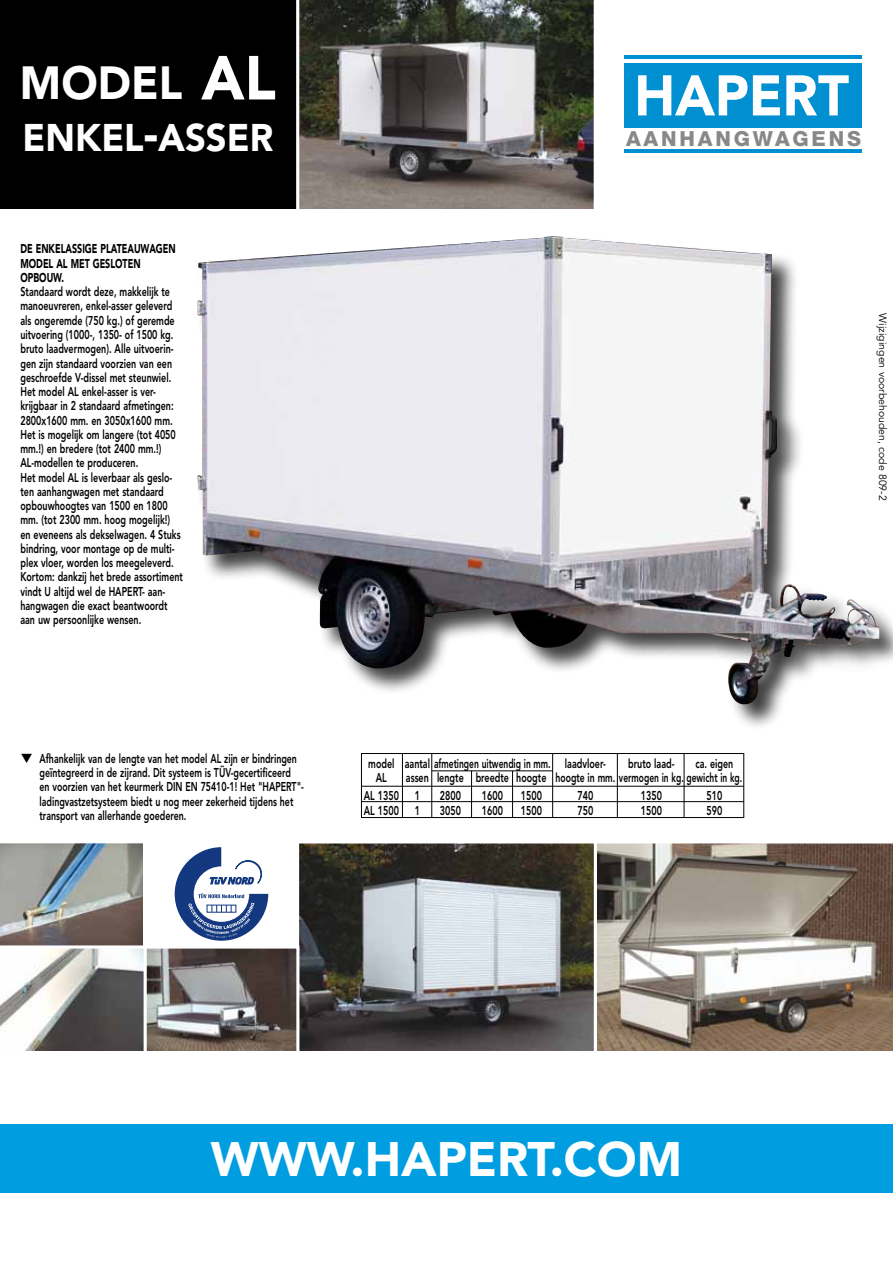
<style>
.page{position:relative;width:893px;height:1263px;background:#fff}
.page>*{position:absolute;margin:0;border:0;box-sizing:border-box;transform-origin:0 0}
.t1{font:900 48px "Avenir LT Std";color:#fff}
.t2{font:900 46.2px "Avenir LT Std";color:#fff;scale:.95 1}
.t3{font:900 38.25px "Avenir LT Std";color:#fff;scale:.95 1}
.t4{font:800 20.85px "Helvetica Neue";letter-spacing:.135em;color:#87888a}
.t5{font:800 12.75px/14.2px "Avenir LT Std";color:#000;scale:.7 1}
.t6{font:800 12.75px/14.2px "Avenir LT Std";color:#000;scale:.69 1}
.t7{font:900 12.75px "Avenir LT Std";color:#000;scale:.7 1}
.t8{font:10.5px "Avenir LT Std";color:#000}
.s1{font-size:61.5px}
.s2{font-size:51px}
</style>
<div class="page">
<svg style="left:299px;top:0;width:295px;height:209px;background:#676560"></svg>
<div style="left:0;top:0;width:297px;height:209px;background:#000"></div>
<img style="left:300px;top:844px;width:293px;height:206px">
<svg style="left:597px;top:843px;width:296px;height:208px;background:#978c81"></svg>
<div style="left:296px;top:840px;width:301px;height:214px;border:3px solid #fff"></div>
<img style="left:197px;top:236px;width:682px;height:469px">
<img style="left:0;top:843px;width:144px;height:208px">
<img style="left:148px;top:949px;width:147px;height:101px">
<div style="left:144px;top:945px;width:155px;height:109px;border:3px solid #fff"></div>
<div style="left:361px;top:753px;width:383px;height:65px;border:1px solid #000"></div>
<hr style="left:361px;top:786px;width:383px;height:1px;background:#000">
<hr style="left:361px;top:801px;width:383px;height:1px;background:#000">
<hr style="left:402px;top:753px;width:1px;height:65px;background:#000">
<hr style="left:431px;top:753px;width:1px;height:65px;background:#000">
<hr style="left:552px;top:753px;width:1px;height:65px;background:#000">
<hr style="left:617px;top:753px;width:1px;height:65px;background:#000">
<hr style="left:684px;top:753px;width:1px;height:65px;background:#000">
<hr style="left:512px;top:771px;width:1px;height:47px;background:#000">
<hr style="left:471px;top:771px;width:1px;height:47px;background:#000">
<hr style="left:432px;top:770px;width:121px;height:1px;background:#000">
<div style="left:144px;top:840px;width:155px;height:107px;background:#fff"></div>
<svg style="left:175px;top:847px;width:93px;height:94px"></svg>
<div style="left:625px;top:63px;width:237px;height:65px;background:#008fd0"></div>
<svg style="left:638px;top:75px;width:109px;height:40px"></svg>
<svg style="left:753px;top:75px;width:27px;height:40px"></svg>
<svg style="left:786px;top:75px;width:63px;height:40px"></svg>
<hr style="left:625px;top:55px;width:237px;height:4px;background:#008fd0">
<hr style="left:625px;top:149px;width:237px;height:4px;background:#008fd0">
<div style="left:0;top:1125px;width:893px;height:68px;background:#009ee0"></div>
<h2 class="t2" style="left:20px;top:55px;width:265px">MODEL <span class="s1">AL</span></h2>
<h3 class="t3" style="left:23px;top:115px;width:265px">ENKEL<span class="s2">-</span>ASSER</h3>
<p class="t7" style="left:20px;top:241px;width:31px">DE ENKELASSIGE</p>
<p class="t7" style="left:100px;top:241px;width:10px">PLATEAUWAGEN</p>
<p class="t7" style="left:20px;top:256px;width:11px">MODEL</p>
<p class="t7" style="left:56px;top:256px;width:62px">ALMET GESLOTEN</p>
<p class="t7" style="left:20px;top:270px;width:11px">OPBOUW</p>
<p class="t7" style="left:61px;top:270px;width:5px">.</p>
<p class="t5" style="left:20px;top:285px;width:234px">Standaard wordt deze, makkelijk te manoeuvreren, enkel-asser geleverd als ongeremde (750 kg.) of geremde uitvoering (1000-, 1350- of 1500 kg. bruto laadvermogen). Alle uitvoerin&shy;gen zijn standaard voorzien van een geschroefde V-dissel met steunwiel.<br>Het model AL enkel-asser is ver&shy;krijgbaar in 2 standaard afmetingen:<br>2800x1600 mm. en 3050x1600 mm.<br>Het is mogelijk om langere (tot 4050 mm.!) en bredere (tot 2400 mm.!)<br>AL-modellen te produceren.<br>Het model AL is leverbaar als geslo&shy;ten aanhangwagen met standaard opbouwhoogtes van 1500 en 1800 mm. (tot 2300 mm. hoog mogelijk!) en eveneens als dekselwagen. 4 Stuks bindring, voor montage op de multi&shy;plex vloer, worden los meegeleverd.<br>Kortom: dankzij het brede assortiment vindt U altijd wel de HAPERT- aan&shy;hangwagen die exact beantwoordt aan uw persoonlijke wensen.</p>
<p class="t6" style="left:40px;top:751px;width:385px">Afhankelijk van de lengte van het model AL zijn er bindringen geïntegreerd in de zijrand. Dit systeem is TÜV-gecertificeerd en voorzien van het keurmerk DIN EN 75410-1! Het "HAPERT"- ladingvastzetsysteem biedt u nog meer zekerheid tijdens het transport van allerhande goederen.</p>
<h3 class="t4" style="left:626px;top:127px;width:237px">AANHANGWAGENS</h3>
<p class="t8" style="left:889px;top:313px;width:189px;rotate:90deg">Wijzigingen voorbehouden, code 809-2</p>
<p class="t5" style="left:368px;top:756px;width:341px">model aantal afmetingen uitwendig in mm. laadvloer-</p>
<p class="t5" style="left:628px;top:756px;width:68px">bruto laad-</p>
<p class="t5" style="left:695px;top:756px;width:56px">ca. eigen</p>
<p class="t5" style="left:376px;top:770px;width:17px">AL</p>
<p class="t5" style="left:364px;top:768px;width:542px;line-height:18px;text-indent:42px">assen lengte breedte hoogte hoogte in mm. vermogen in kg. gewicht in kg.<br>AL 1350 1</p>
<p class="t5" style="left:440px;top:788px;width:32px">2800</p>
<p class="t5" style="left:482px;top:788px;width:32px">1600</p>
<p class="t5" style="left:521px;top:788px;width:32px">1500</p>
<p class="t5" style="left:577px;top:788px;width:24px">740</p>
<p class="t5" style="left:641px;top:788px;width:32px">1350</p>
<p class="t5" style="left:706px;top:788px;width:24px">510</p>
<p class="t5" style="left:364px;top:804px;width:82px">AL 1500 1</p>
<p class="t5" style="left:440px;top:804px;width:32px">3050</p>
<p class="t5" style="left:482px;top:804px;width:32px">1600</p>
<p class="t5" style="left:521px;top:804px;width:32px">1500</p>
<p class="t5" style="left:577px;top:804px;width:24px">750</p>
<p class="t5" style="left:641px;top:804px;width:32px">1500</p>
<p class="t5" style="left:706px;top:804px;width:24px">590</p>
<h1 class="t1" style="left:211px;top:1130px;width:50px">WWW</h1>
<h1 class="t1" style="left:351px;top:1130px;width:47px">.HAPE</h1>
<h1 class="t1" style="left:497px;top:1130px;width:141px">RT.COM</h1>
</div>
